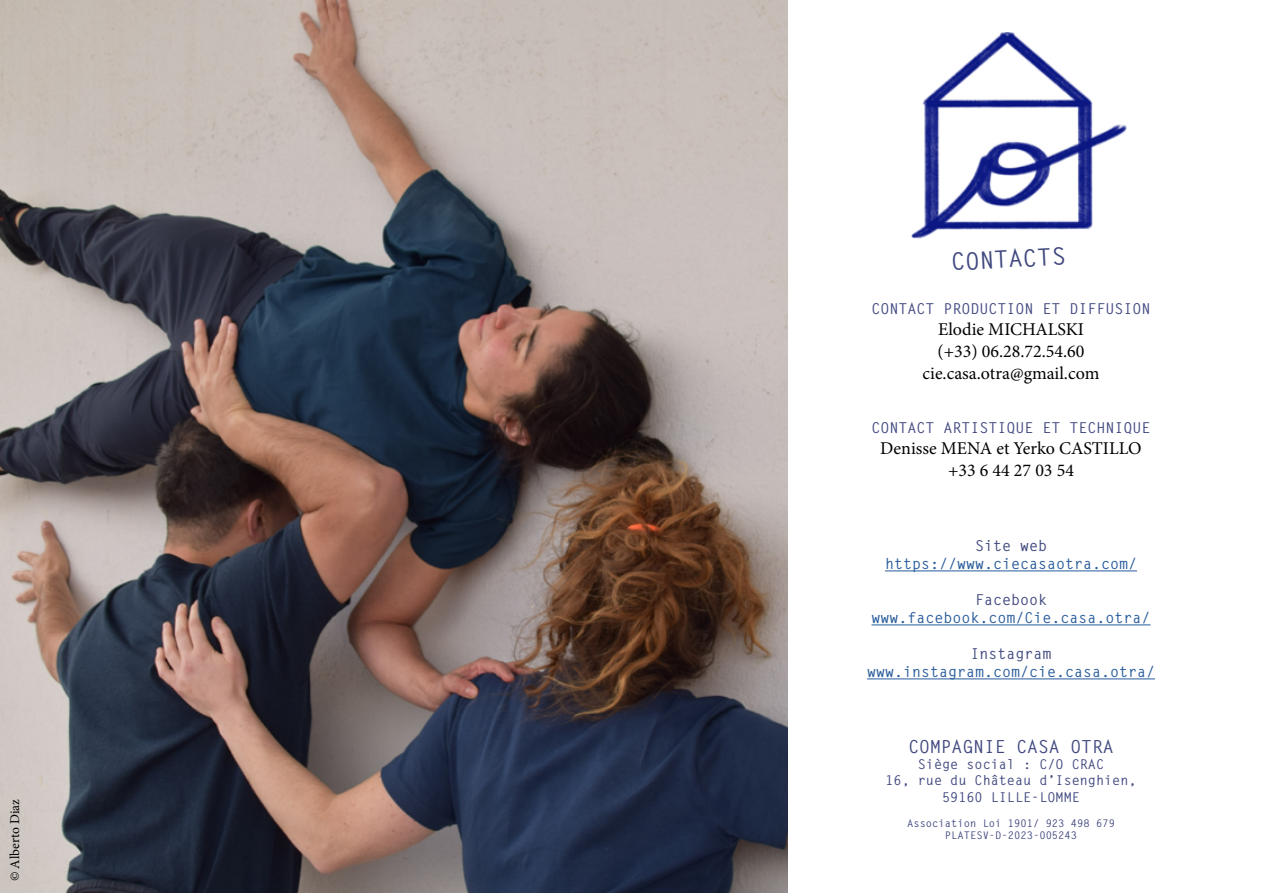
<style>
.page{position:relative;width:1263px;height:893px;background:#fff}
.page>*{position:absolute;margin:0;border:0;box-sizing:border-box;transform-origin:0 0}
.t1{font:700 24px "Letter Gothic Std";color:#40487f}
.t2{font:18px/21.6px "Minion Pro";color:#000;text-align:center}
.t3{font:700 18px "Letter Gothic Std";color:#40487f}
.t4{font:700 15px "Letter Gothic Std";color:#275b9b}
.t5{font:700 15px "Letter Gothic Std";color:#40487f}
.t6{font:700 13.5px/16.2px "Letter Gothic Std";color:#40487f;text-align:center}
.t7{font:13.5px "Minion Pro";color:#000}
.t8{font:700 10.5px/12.6px "Letter Gothic Std";color:#40487f;text-align:center}
</style>
<div class="page">
<img style="left:911px;top:33px;width:216px;height:205px">
<hr style="left:885px;top:570px;width:252px;height:1px;background:#275b9b">
<hr style="left:871px;top:624px;width:279px;height:1px;background:#275b9b">
<hr style="left:867px;top:678px;width:288px;height:1px;background:#275b9b">
<img style="left:0;top:0;width:787px;height:893px">
<p class="t7" style="left:6px;top:881px;width:84px;rotate:-90deg">© Alberto Diaz</p>
<h1 class="t1" style="left:950px;top:247px;width:117px;rotate:-3deg">CONTACTS</h1>
<p class="t5" style="left:871px;top:299px;width:281px">CONTACT PRODUCTION ET DIFFUSION</p>
<p class="t2" style="left:923px;top:319px;width:178px">Elodie MICHALSKI (+33) 06.28.72.54.60 cie.casa.otra@gmail.com</p>
<p class="t5" style="left:871px;top:418px;width:281px">CONTACT ARTISTIQUE ET TECHNIQUE</p>
<p class="t2" style="left:880px;top:438px;width:263px">Denisse MENA et Yerko CASTILLO +33 6 44 27 03 54</p>
<p class="t5" style="left:975px;top:537px;width:73px">Site web</p>
<p class="t4" style="left:885px;top:555px;width:254px">https://www.ciecasaotra.com/</p>
<p class="t5" style="left:975px;top:591px;width:73px">Facebook</p>
<p class="t4" style="left:871px;top:609px;width:281px">www.facebook.com/Cie.casa.otra/</p>
<p class="t5" style="left:970px;top:645px;width:82px">Instagram</p>
<p class="t4" style="left:867px;top:663px;width:290px">www.instagram.com/cie.casa.otra/</p>
<p class="t3" style="left:908px;top:735px;width:207px">COMPAGNIE CASA OTRA</p>
<p class="t6" style="left:885px;top:756px;width:253px">Siège social : C/O CRAC<br>16, rue du Château d’Isenghien,<br>59160 LILLE-LOMME</p>
<p class="t8" style="left:907px;top:817px;width:209px">Association Loi 1901/ 923 498 679<br>PLATESV-D-2023-005243</p>
</div>
